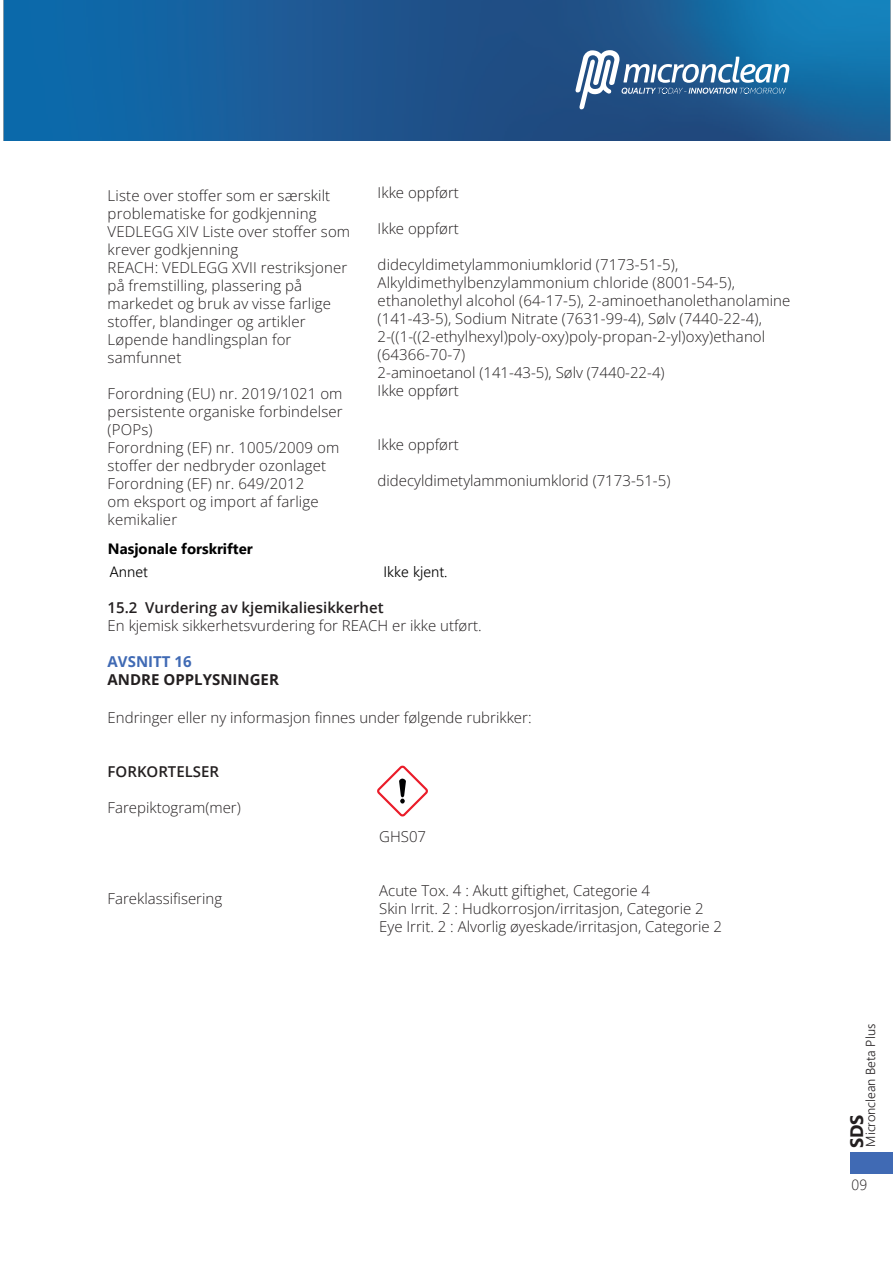
<style>
.page{position:relative;width:893px;height:1263px;background:#fff}
.page>*{position:absolute;margin:0;border:0;box-sizing:border-box;transform-origin:0 0}
.t1{font:700 18px "Segoe UI";color:#231f20}
.t2{font:300 15px/18px "Open Sans";letter-spacing:.01em;color:#231f20}
.t3{font:600 15px "Open Sans";color:#231f20}
.t4{font:700 15px "Segoe UI";color:#000001}
.t5{font:700 15px "Open Sans";color:#231f20}
.t6{font:300 15px "Segoe UI";color:#000001}
.t7{font:700 15px "Open Sans";color:#406ab4}
.t8{font:300 15px "Segoe UI";color:#231f20}
.t9{font:300 13.05px "Segoe UI";color:#231f20}
</style>
<div class="page">
<img style="left:3px;top:0;width:888px;height:141px">
<svg style="left:575px;top:50px;width:214px;height:59px"></svg>
<svg style="left:377px;top:765px;width:51px;height:52px"></svg>
<div style="left:850px;top:1152px;width:43px;height:22px;background:#406ab4"></div>
<p class="t2" style="left:108px;top:186px;width:244px">Liste over stoffer som er særskilt problematiske for godkjenning<br>VEDLEGG XIV Liste over stoffer som krever godkjenning<br>REACH: VEDLEGG XVII restriksjoner på fremstilling, plassering på markedet og bruk av visse farlige stoffer, blandinger og artikler<br>Løpende handlingsplan for samfunnet</p>
<p class="t2" style="left:108px;top:384px;width:237px">Forordning (EU) nr. 2019/1021 om persistente organiske forbindelser (POPs)<br>Forordning (EF) nr. 1005/2009 om stoffer der nedbryder ozonlaget<br>Forordning (EF) nr. 649/2012<br>om eksport og import af farlige kemikalier</p>
<p class="t2" style="left:378px;top:183px;width:83px">Ikke oppført</p>
<p class="t2" style="left:378px;top:219px;width:83px">Ikke oppført</p>
<p class="t2" style="left:378px;top:255px;width:414px">didecyldimetylammoniumklorid (7173-51-5), Alkyldimethylbenzylammonium chloride (8001-54-5), ethanolethyl alcohol (64-17-5), 2-aminoethanolethanolamine (141-43-5), Sodium Nitrate (7631-99-4), Sølv (7440-22-4), 2-((1-((2-ethylhexyl)poly-oxy)poly-propan-2-yl)oxy)ethanol (64366-70-7)<br>2-aminoetanol (141-43-5), Sølv (7440-22-4)<br>Ikke oppført</p>
<p class="t2" style="left:378px;top:435px;width:83px">Ikke oppført</p>
<p class="t2" style="left:378px;top:471px;width:294px">didecyldimetylammoniumklorid (7173-51-5)</p>
<p class="t4" style="left:108px;top:535px;width:146px">Nasjonale forskrifter</p>
<p class="t6" style="left:109px;top:557px;width:40px">Annet</p>
<p class="t6" style="left:384px;top:557px;width:65px">Ikke kjent.</p>
<p class="t3" style="left:108px;top:597px;width:278px">15.2 Vurdering av kjemikaliesikkerhet</p>
<p class="t2" style="left:108px;top:616px;width:376px">En kjemisk sikkerhetsvurdering for REACH er ikke utført.</p>
<p class="t7" style="left:108px;top:651px;width:85px">AVSNITT 16</p>
<p class="t5" style="left:108px;top:669px;width:173px">ANDRE OPPLYSNINGER</p>
<p class="t2" style="left:108px;top:708px;width:425px">Endringer eller ny informasjon finnes under følgende rubrikker:</p>
<p class="t3" style="left:108px;top:762px;width:113px">FORKORTELSER</p>
<p class="t2" style="left:108px;top:799px;width:135px">Farepiktogram(mer)</p>
<p class="t2" style="left:108px;top:889px;width:116px">Fareklassifisering</p>
<p class="t2" style="left:379px;top:827px;width:48px">GHS07</p>
<p class="t2" style="left:379px;top:881px;width:344px">Acute Tox. 4 : Akutt giftighet, Categorie 4<br>Skin Irrit. 2 : Hudkorrosjon/irritasjon, Categorie 2<br>Eye Irrit. 2 : Alvorlig øyeskade/irritasjon, Categorie 2</p>
<p class="t9" style="left:858px;top:1147px;width:124px;rotate:-90deg">Micronclean Beta Plus</p>
<p class="t1" style="left:840px;top:1148px;width:35px;rotate:-90deg">SDS</p>
<p class="t8" style="left:852px;top:1170px;width:17px">09</p>
</div>
